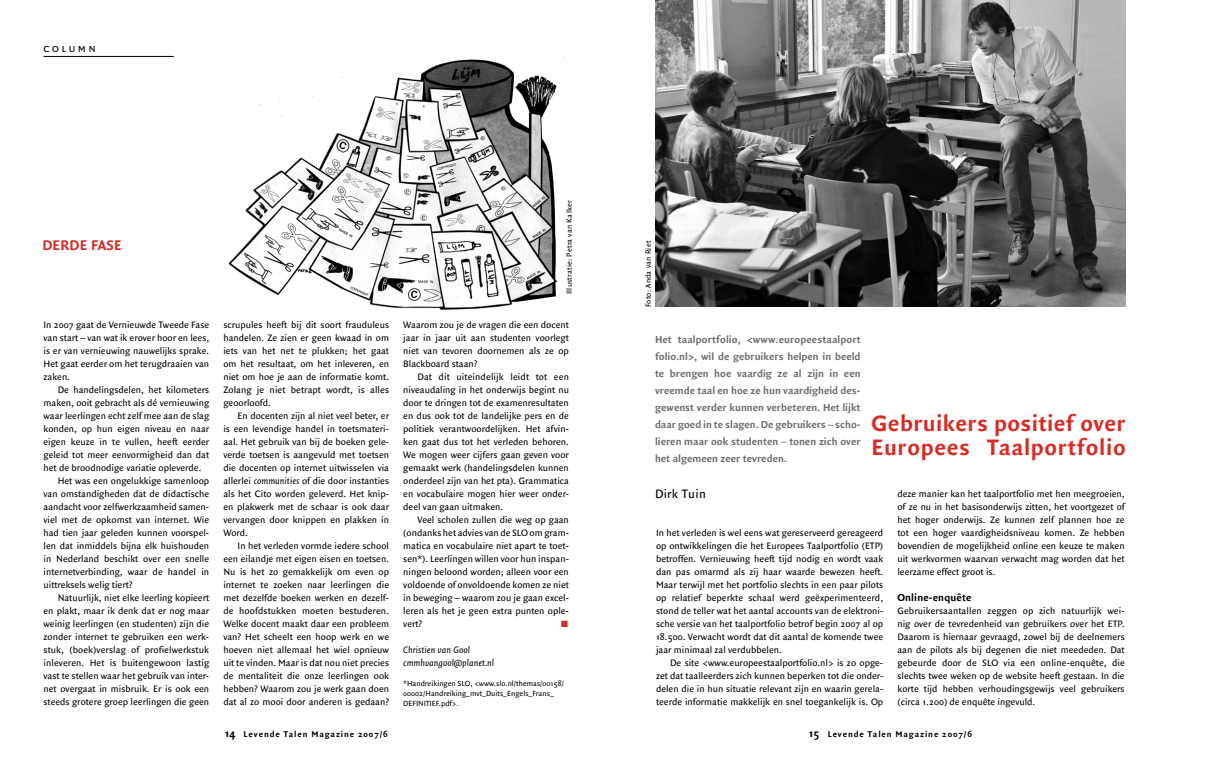
<style>
.page{position:relative;width:1225px;height:766px;background:#fff}
.page>*{position:absolute;margin:0;border:0;box-sizing:border-box;transform-origin:0 0}
.t1{font:700 24px/24px "Quadraat Sans";letter-spacing:.015em;color:#d82c25}
.t2{font:700 15px "Quadraat Sans";letter-spacing:.015em;color:#d82c25}
.t3{font:13px "Quadraat Sans";letter-spacing:.025em;color:#000}
.t4{font:12px "Quadraat Sans Caps";letter-spacing:.2em;color:#000}
.t5{font:700 11px/17px "Quadraat Sans";color:#6d6e71;text-align:justify}
.t6{font:700 11px "Quadraat Sans";letter-spacing:.015em;color:#000}
.t7{font:10px/13px "Quadraat Sans";color:#000;text-align:justify}
.t8{font:italic 10px/13px "Quadraat Sans";color:#000}
.t9{font:700 9px "Quadraat Sans";letter-spacing:.1em;color:#000}
.t10{font:9px "Zapf Dingbats ITC";color:#d82c25}
.t11{font:8px/10px "Quadraat Sans";color:#000}
.t12{font:8px "Quadraat Sans";letter-spacing:.025em;color:#000}
.s1{font-style:italic}
.s2{font-size:12px}
</style>
<div class="page">
<hr style="left:44px;top:56px;width:130px;height:1px;background:#000">
<img style="left:228px;top:57px;width:337px;height:253px">
<img style="left:655px;top:0;width:470px;height:306px">
<p class="t4" style="left:44px;top:42px;width:54px">column</p>
<h2 class="t2" style="left:43px;top:237px;width:81px">DERDE FASE</h2>
<p class="t7" style="left:44px;top:318px;width:167px">In 2007 gaat de Vernieuwde Tweede Fase van start – van wat ik erover hoor en lees, is er van vernieuwing nauwelijks sprake.<br>Het gaat eerder om het terugdraaien van zaken.</p>
<p class="t7" style="left:58px;top:383px;width:153px">De handelingsdelen, het kilometers</p>
<p class="t7" style="left:44px;top:396px;width:167px">maken, ooit gebracht als dé vernieuwing</p>
<p class="t7" style="left:44px;top:409px;width:167px">waar leerlingen echt zelf mee aan de slag</p>
<p class="t7" style="left:44px;top:422px;width:167px">konden, op hun eigen niveau en naar</p>
<p class="t7" style="left:44px;top:435px;width:167px">eigen keuze in te vullen, heeft eerder</p>
<p class="t7" style="left:44px;top:448px;width:167px">geleid tot meer eenvormigheid dan dat</p>
<p class="t7" style="left:44px;top:461px;width:159px">het de broodnodige variatie opleverde.</p>
<p class="t7" style="left:58px;top:474px;width:153px">Het was een ongelukkige samenloop</p>
<p class="t7" style="left:44px;top:487px;width:167px">van omstandigheden dat de didactische</p>
<p class="t7" style="left:44px;top:500px;width:167px">aandacht voor zelfwerkzaamheid samen-</p>
<p class="t7" style="left:44px;top:513px;width:167px">viel met de opkomst van internet. Wie</p>
<p class="t7" style="left:44px;top:526px;width:167px">had tien jaar geleden kunnen voorspel-</p>
<p class="t7" style="left:44px;top:539px;width:167px">len dat inmiddels bijna elk huishouden</p>
<p class="t7" style="left:44px;top:552px;width:167px">in Nederland beschikt over een snelle</p>
<p class="t7" style="left:44px;top:565px;width:167px">internetverbinding, waar de handel in</p>
<p class="t7" style="left:44px;top:578px;width:91px">uittreksels welig tiert?</p>
<p class="t7" style="left:58px;top:591px;width:153px">Natuurlijk, niet elke leerling kopieert</p>
<p class="t7" style="left:44px;top:604px;width:167px">en plakt, maar ik denk dat er nog maar</p>
<p class="t7" style="left:44px;top:617px;width:167px">weinig leerlingen (en studenten) zijn die</p>
<p class="t7" style="left:44px;top:630px;width:167px">zonder internet te gebruiken een werk-</p>
<p class="t7" style="left:44px;top:643px;width:167px">stuk, (boek)verslag of profielwerkstuk</p>
<p class="t7" style="left:44px;top:656px;width:167px">inleveren. Het is buitengewoon lastig</p>
<p class="t7" style="left:44px;top:669px;width:167px">vast te stellen waar het gebruik van inter-</p>
<p class="t7" style="left:44px;top:682px;width:167px">net overgaat in misbruik. Er is ook een</p>
<p class="t7" style="left:44px;top:695px;width:167px">steeds grotere groep leerlingen die geen</p>
<p class="t7" style="left:223px;top:318px;width:167px">scrupules heeft bij dit soort frauduleus handelen. Ze zien er geen kwaad in om iets van het net te plukken; het gaat om het resultaat, om het inleveren, en niet om hoe je aan de informatie komt.<br>Zolang je niet betrapt wordt, is alles geoorloofd.</p>
<p class="t7" style="left:223px;top:409px;width:167px;text-indent:14px">En docenten zijn al niet veel beter, er is een levendige handel in toetsmateri&shy;aal. Het gebruik van bij de boeken gele&shy;verde toetsen is aangevuld met toetsen die docenten op internet uitwisselen via allerlei <span class="s1">communities</span> of die door instanties als het Cito worden geleverd. Het knip&shy;en plakwerk met de schaar is ook daar vervangen door knippen en plakken in Word.</p>
<p class="t7" style="left:223px;top:539px;width:167px;text-indent:14px">In het verleden vormde iedere school een eilandje met eigen eisen en toetsen.<br>Nu is het zo gemakkelijk om even op internet te zoeken naar leerlingen die met dezelfde boeken werken en dezelf&shy;de hoofdstukken moeten bestuderen.<br>Welke docent maakt daar een probleem van? Het scheelt een hoop werk en we hoeven niet allemaal het wiel opnieuw uit te vinden. Maar is dat nou niet precies de mentaliteit die onze leerlingen ook hebben? Waarom zou je werk gaan doen dat al zo mooi door anderen is gedaan?</p>
<p class="t12" style="left:565px;top:294px;width:95px;rotate:-90deg">Illustratie: Petra van Kalker</p>
<p class="t7" style="left:403px;top:318px;width:167px">Waarom zou je de vragen die een docent jaar in jaar uit aan studenten voorlegt niet van tevoren doornemen als ze op Blackboard staan?</p>
<p class="t7" style="left:403px;top:370px;width:167px;text-indent:14px">Dat dit uiteindelijk leidt tot een niveaudaling in het onderwijs begint nu door te dringen tot de examenresultaten en dus ook tot de landelijke pers en de politiek verantwoordelijken. Het afvin&shy;ken gaat dus tot het verleden behoren.<br>We mogen weer cijfers gaan geven voor gemaakt werk (handelingsdelen kunnen onderdeel zijn van het pta). Grammatica en vocabulaire mogen hier weer onder&shy;deel van gaan uitmaken.</p>
<p class="t7" style="left:403px;top:513px;width:167px;text-indent:14px">Veel scholen zullen die weg op gaan (ondanks het advies van de SLO om gram&shy;matica en vocabulaire niet apart te toet&shy;sen*). Leerlingen willen voor hun inspan&shy;ningen beloond worden; alleen voor een voldoende of onvoldoende komen ze niet in beweging – waarom zou je gaan excel&shy;leren als het je geen extra punten ople&shy;vert?</p>
<p class="t10" style="left:561px;top:619px;width:8px">■</p>
<p class="t8" style="left:403px;top:643px;width:93px">Christien van Gool cmmhvangool@planet.nl</p>
<p class="t11" style="left:403px;top:678px;width:162px">*Handreikingen SLO, &lt;www.slo.nl/themas/00158/<br>00002/Handreiking_mvt_Duits_Engels_Frans_<br>DEFINITIEF.pdf&gt;.</p>
<p class="t12" style="left:643px;top:307px;width:68px;rotate:-90deg">Foto: Anda van Riet</p>
<p class="t5" style="left:655px;top:331px;width:207px">Het taalportfolio, &lt;www.europeestaalport folio.nl&gt;, wil de gebruikers helpen in beeld te brengen hoe vaardig ze al zijn in een vreemde taal en hoe ze hun vaardigheid des&shy;gewenst verder kunnen verbeteren. Het lijkt daar goed in te slagen. De gebruikers – scho&shy;lieren maar ook studenten – tonen zich over het algemeen zeer tevreden.</p>
<h1 class="t1" style="left:871px;top:412px;width:256px">Gebruikers positief over<br>Europees Taalportfolio</h1>
<h3 class="t3" style="left:655px;top:486px;width:52px">Dirk Tuin</h3>
<p class="t7" style="left:656px;top:526px;width:229px">In het verleden is wel eens wat gereserveerd gereageerd op ontwikkelingen die het Europees Taalportfolio (ETP) betroffen. Vernieuwing heeft tijd nodig en wordt vaak dan pas omarmd als zij haar waarde bewezen heeft.<br>Maar terwijl met het portfolio slechts in een paar pilots op relatief beperkte schaal werd geëxperimenteerd, stond de teller wat het aantal accounts van de elektroni&shy;sche versie van het taalportfolio betrof begin 2007 al op 18.500. Verwacht wordt dat dit aantal de komende twee jaar minimaal zal verdubbelen.</p>
<p class="t7" style="left:656px;top:656px;width:229px;text-indent:14px">De site &lt;www.europeestaalportfolio.nl&gt; is zo opge&shy;zet dat taalleerders zich kunnen beperken tot die onder&shy;delen die in hun situatie relevant zijn en waarin gerela&shy;teerde informatie makkelijk en snel toegankelijk is. Op</p>
<p class="t7" style="left:897px;top:487px;width:229px">deze manier kan het taalportfolio met hen meegroeien, of ze nu in het basisonderwijs zitten, het voortgezet of het hoger onderwijs. Ze kunnen zelf plannen hoe ze tot een hoger vaardigheidsniveau komen. Ze hebben bovendien de mogelijkheid online een keuze te maken uit werkvormen waarvan verwacht mag worden dat het leerzame effect groot is.</p>
<p class="t6" style="left:897px;top:591px;width:76px">Online-enquête</p>
<p class="t7" style="left:897px;top:604px;width:229px">Gebruikersaantallen zeggen op zich natuurlijk wei&shy;nig over de tevredenheid van gebruikers over het ETP.<br>Daarom is hiernaar gevraagd, zowel bij de deelnemers aan de pilots als bij degenen die niet meededen. Dat gebeurde door de SLO via een online-enquête, die slechts twee weken op de website heeft gestaan. In die korte tijd hebben verhoudingsgewijs veel gebruikers (circa 1.200) de enquête ingevuld.</p>
<p class="t9" style="left:225px;top:729px;width:164px"><span class="s2">14</span> Levende Talen Magazine 2007/6</p>
<p class="t9" style="left:809px;top:729px;width:164px"><span class="s2">15</span> Levende Talen Magazine 2007/6</p>
</div>
